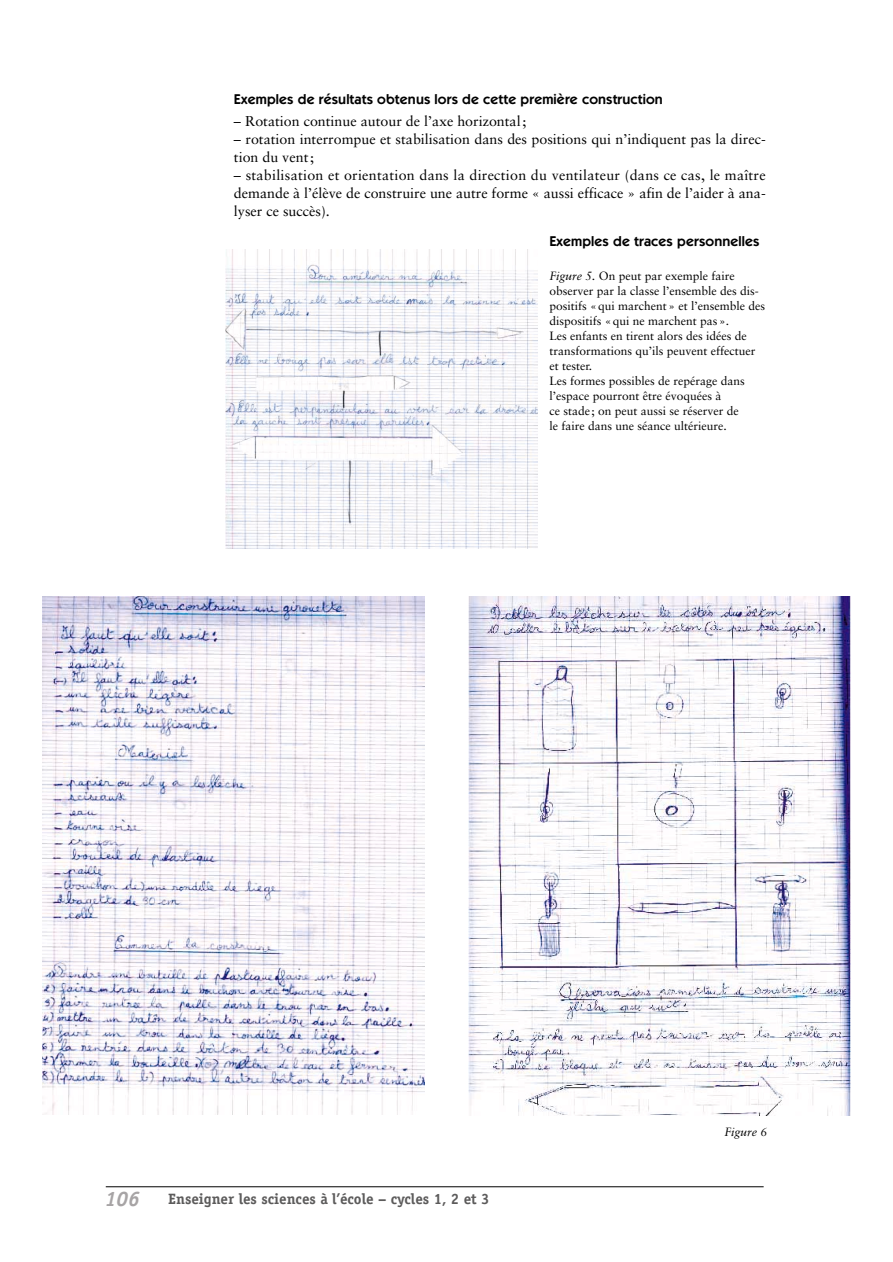
<style>
.page{position:relative;width:893px;height:1262px;background:#fff}
.page>*{position:absolute;margin:0;border:0;box-sizing:border-box;transform-origin:0 0}
.t1{font:italic 700 21px "Officina Sans";color:#a7a4a5}
.t2{font:700 15px "Officina Serif";color:#5c5b5b}
.t3{font:14.25px/18px "Sabon";color:#000}
.t4{font:600 14.25px "Itc Kabel";letter-spacing:.01em;color:#000}
.t5{font:12px/15px "Sabon";color:#000}
.t6{font:italic 12px "Sabon";color:#000}
.s1{font-style:italic}
</style>
<div class="page">
<hr style="left:106px;top:1186px;width:657px;height:1px;background:#000">
<img style="left:43px;top:597px;width:382px;height:517px">
<img style="left:468px;top:597px;width:382px;height:518px">
<img style="left:225px;top:249px;width:312px;height:300px">
<p class="t4" style="left:234px;top:94px;width:430px">Exemples de résultats obtenus lors de cette première construction</p>
<p class="t3" style="left:234px;top:113px;width:294px">– Rotation continue autour de l’axe horizontal;</p>
<p class="t3" style="left:234px;top:131px;width:533px">– rotation interrompue et stabilisation dans des positions qui n’indiquent pas la direc&shy;tion du vent;</p>
<p class="t3" style="left:234px;top:167px;width:533px;text-align:justify">– stabilisation et orientation dans la direction du ventilateur (dans ce cas, le maître demande à l’élève de construire une autre forme « aussi efficace » afin de l’aider à ana&shy;lyser ce succès).</p>
<p class="t4" style="left:549px;top:236px;width:212px">Exemples de traces personnelles</p>
<p class="t5" style="left:549px;top:269px;width:217px"><span class="s1">Figure 5.</span> On peut par exemple faire observer par la classe l’ensemble des dis&shy;positifs «qui marchent» et l’ensemble des dispositifs «qui ne marchent pas».<br>Les enfants en tirent alors des idées de transformations qu’ils peuvent effectuer et tester.<br>Les formes possibles de repérage dans l’espace pourront être évoquées à<br>ce stade; on peut aussi se réserver de<br>le faire dans une séance ultérieure.</p>
<h1 class="t1" style="left:105px;top:1190px;width:37px">106</h1>
<p class="t2" style="left:168px;top:1193px;width:323px">Enseigner les sciences à l’école – cycles 1, 2 et 3</p>
<p class="t6" style="left:724px;top:1126px;width:44px">Figure 6</p>
</div>
